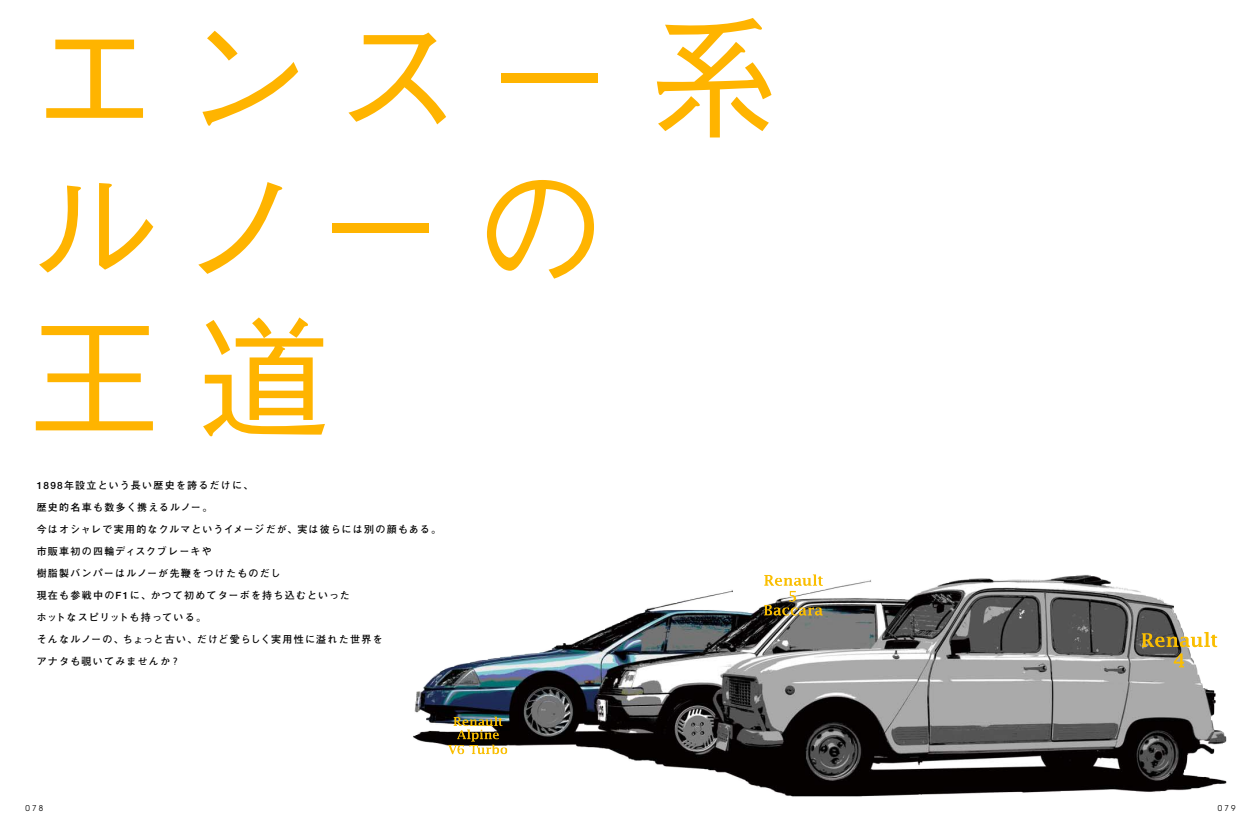
<style>
.page{position:relative;width:1259px;height:837px;background:#fff}
.page>*{position:absolute;margin:0;border:0;box-sizing:border-box;transform-origin:0 0}
.t1{font:500 132px/150px "Gothic BBB";letter-spacing:.15em;color:#ffb400}
.t2{font:700 10px "Futo Go B101";letter-spacing:.125em;color:#000}
.t3{font:700 10px "Futo Go B101";letter-spacing:.085em;color:#000}
.t4{font:8px "Avant Garde";letter-spacing:.275em;color:#000}
</style>
<div class="page">
<img style="left:413px;top:574px;width:813px;height:223px">
<svg style="left:1141px;top:631px;width:76px;height:16px"></svg>
<svg style="left:1173px;top:653px;width:11px;height:14px"></svg>
<svg style="left:448px;top:716px;width:59px;height:38px"></svg>
<svg style="left:764px;top:574px;width:59px;height:41px"></svg>
<h1 class="t1" style="left:29px;top:21px;width:753px">エンスー系ルノーの<br>王道</h1>
<p class="t2" style="left:37px;top:481px;width:218px">1898年設立という長い歴史を誇るだけに、</p>
<p class="t2" style="left:37px;top:503px;width:177px">歴史的名車も数多く携えるルノー。</p>
<p class="t2" style="left:37px;top:525px;width:406px">今はオシャレで実用的なクルマというイメージだが、実は彼らには別の顔もある。</p>
<p class="t2" style="left:37px;top:547px;width:177px">市販車初の四輪ディスクブレーキや</p>
<p class="t2" style="left:37px;top:569px;width:246px">樹脂製バンパーはルノーが先鞭をつけたものだし</p>
<p class="t2" style="left:37px;top:591px;width:315px">現在も参戦中のF1に、かつて初めてターボを持ち込むといった</p>
<p class="t3" style="left:37px;top:613px;width:171px">ホットなスピリットも持っている。</p>
<p class="t2" style="left:37px;top:635px;width:347px">そんなルノーの、ちょっと古い、だけど愛らしく実用性に溢れた世界を</p>
<p class="t2" style="left:37px;top:657px;width:145px">アナタも覗いてみませんか？</p>
<p class="t4" style="left:26px;top:805px;width:19px">078</p>
<p class="t4" style="left:1217px;top:805px;width:19px">079</p>
</div>
